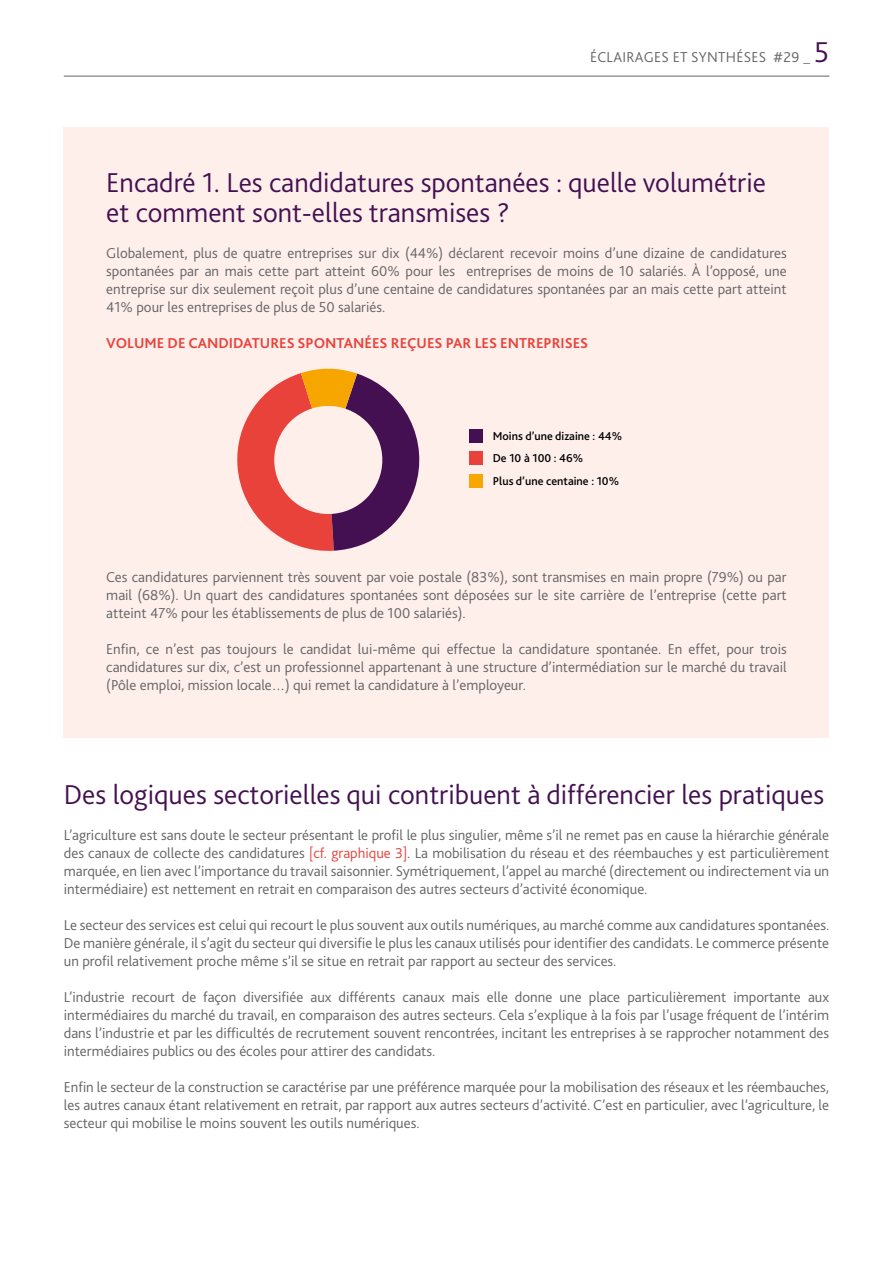
<style>
.page{position:relative;width:893px;height:1263px;background:#fff}
.page>*{position:absolute;margin:0;border:0;box-sizing:border-box;transform-origin:0 0}
.t1{font:300 28.5px/30px "Bliss 2";color:#441051}
.t2{font:300 15px/18px "Bliss 2";color:#646363;text-align:justify}
.t3{font:700 15px "Bliss 2";color:#e8423b}
.t4{font:300 15px "Bliss 2";letter-spacing:.02em;color:#646363}
.t5{font:500 12px/22.5px "Bliss 2";color:#000}
.s1{font-size:30px;color:#441051}
.s2{color:#e8423b}
</style>
<div class="page">
<hr style="left:64px;top:76px;width:765px;height:1px;background:#646363">
<div style="left:64px;top:128px;width:765px;height:610px;background:#feefeb"></div>
<svg style="left:237px;top:368px;width:183px;height:183px"></svg>
<div style="left:469px;top:429px;width:14px;height:13px;background:#441051"></div>
<div style="left:469px;top:451px;width:14px;height:14px;background:#e8423b"></div>
<div style="left:469px;top:474px;width:14px;height:13px;background:#f7a600"></div>
<p class="t4" style="left:590px;top:47px;width:241px">ÉCLAIRAGES ET SYNTHÉSES #29 _ <span class="s1">5</span></p>
<h1 class="t1" style="left:106px;top:167px;width:661px">Encadré 1. Les candidatures spontanées : quelle volumétrie et comment sont-elles transmises ?</h1>
<p class="t2" style="left:106px;top:244px;width:682px">Globalement, plus de quatre entreprises sur dix (44%) déclarent recevoir moins d’une dizaine de candidatures spontanées par an mais cette part atteint 60% pour les entreprises de moins de 10 salariés. À l’opposé, une entreprise sur dix seulement reçoit plus d’une centaine de candidatures spontanées par an mais cette part atteint 41% pour les entreprises de plus de 50 salariés.</p>
<p class="t3" style="left:106px;top:333px;width:483px">VOLUME DE CANDIDATURES SPONTANÉES REÇUES PAR LES ENTREPRISES</p>
<p class="t5" style="left:493px;top:425px;width:131px">Moins d’une dizaine : 44%<br>De 10 à 100 : 46%<br>Plus d’une centaine : 10%</p>
<p class="t2" style="left:106px;top:568px;width:682px">Ces candidatures parviennent très souvent par voie postale (83%), sont transmises en main propre (79%) ou par mail (68%). Un quart des candidatures spontanées sont déposées sur le site carrière de l’entreprise (cette part atteint 47% pour les établissements de plus de 100 salariés).</p>
<p class="t2" style="left:106px;top:640px;width:682px">Enfin, ce n’est pas toujours le candidat lui-même qui effectue la candidature spontanée. En effet, pour trois candidatures sur dix, c’est un professionnel appartenant à une structure d’intermédiation sur le marché du travail (Pôle emploi, mission locale…) qui remet la candidature à l’employeur.</p>
<h1 class="t1" style="left:64px;top:779px;width:762px">Des logiques sectorielles qui contribuent à différencier les pratiques</h1>
<p class="t2" style="left:64px;top:826px;width:767px">L’agriculture est sans doute le secteur présentant le profil le plus singulier, même s’il ne remet pas en cause la hiérarchie générale des canaux de collecte des candidatures <span class="s2">[cf. graphique 3]</span>. La mobilisation du réseau et des réembauches y est particulièrement marquée, en lien avec l’importance du travail saisonnier. Symétriquement, l’appel au marché (directement ou indirectement via un intermédiaire) est nettement en retrait en comparaison des autres secteurs d’activité économique.</p>
<p class="t2" style="left:64px;top:916px;width:767px">Le secteur des services est celui qui recourt le plus souvent aux outils numériques, au marché comme aux candidatures spontanées.<br>De manière générale, il s’agit du secteur qui diversifie le plus les canaux utilisés pour identifier des candidats. Le commerce présente un profil relativement proche même s’il se situe en retrait par rapport au secteur des services.</p>
<p class="t2" style="left:64px;top:988px;width:767px">L’industrie recourt de façon diversifiée aux différents canaux mais elle donne une place particulièrement importante aux intermédiaires du marché du travail, en comparaison des autres secteurs. Cela s’explique à la fois par l’usage fréquent de l’intérim dans l’industrie et par les difficultés de recrutement souvent rencontrées, incitant les entreprises à se rapprocher notamment des intermédiaires publics ou des écoles pour attirer des candidats.</p>
<p class="t2" style="left:64px;top:1078px;width:767px">Enfin le secteur de la construction se caractérise par une préférence marquée pour la mobilisation des réseaux et les réembauches, les autres canaux étant relativement en retrait, par rapport aux autres secteurs d’activité. C’est en particulier, avec l’agriculture, le secteur qui mobilise le moins souvent les outils numériques.</p>
</div>
